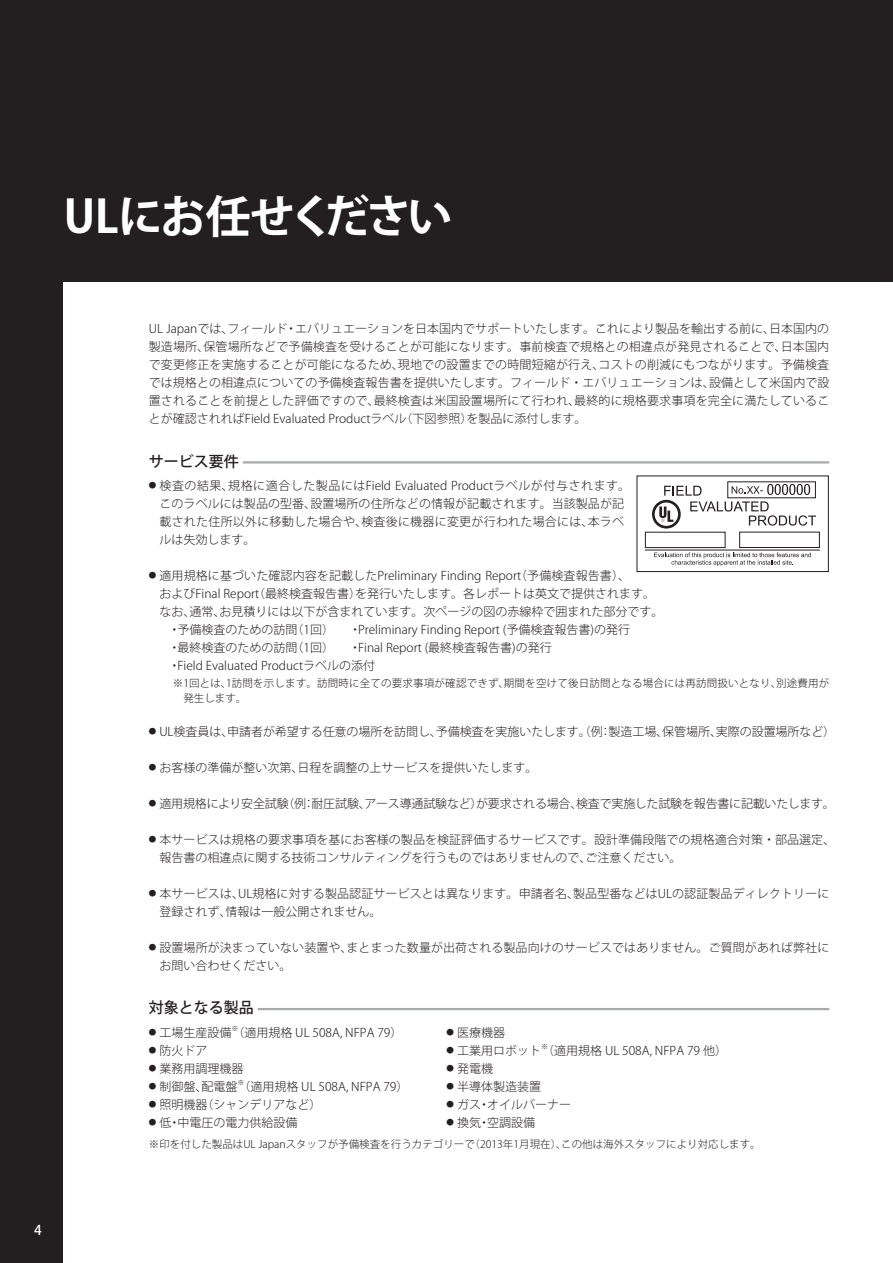
<style>
.page{position:relative;width:893px;height:1263px;background:#fff}
.page>*{position:absolute;margin:0;border:0;box-sizing:border-box;transform-origin:0 0}
.t1{font:45px "Koz Go Pro Bold 90 msp RKSJ H";letter-spacing:-.05em;color:#fff}
.t2{font:15px "Koz Go Pro Medium 90 msp RKSJ H";color:#231f20}
.t3{font:13.5px "Koz Go Pro Medium 90 msp RKSJ H";color:#fff}
.t4{font:12px/18px "Koz Go Pro Light 90 msp RKSJ H";color:#231f20}
.t5{font:10.5px/15px "Koz Go Pro Light 90 msp RKSJ H";color:#231f20}
.t6{font:6.9px "Koz Go Pro Light 90 msp RKSJ H";color:#231f20}
.s1{font-size:7.5px}
</style>
<div class="page">
<div style="left:0;top:0;width:892px;height:1263px;background:#231f20"></div>
<div style="left:64px;top:282px;width:828px;height:981px;background:#fff"></div>
<svg style="left:644px;top:481px;width:176px;height:85px"></svg>
<div style="left:636px;top:476px;width:192px;height:96px;border:1px solid #231f20"></div>
<hr style="left:243px;top:461px;width:586px;height:3px;background:#a7a9ac">
<hr style="left:258px;top:1008px;width:571px;height:2px;background:#a7a9ac">
<h1 class="t1" style="left:64px;top:199px;width:390px">ULにお任せください</h1>
<p class="t3" style="left:34px;top:1225px;width:9px">4</p>
<p class="t4" style="left:149px;top:321px;width:682px;text-align:justify">UL Japanでは、フィールド・エバリュエーションを日本国内でサポートいたします。これにより製品を輸出する前に、日本国内の製造場所、保管場所などで予備検査を受けることが可能になります。事前検査で規格との相違点が発見されることで、日本国内で変更修正を実施することが可能になるため、現地での設置までの時間短縮が行え、コストの削減にもつながります。予備検査では規格との相違点についての予備検査報告書を提供いたします。フィールド・エバリュエーションは、設備として米国内で設置されることを前提とした評価ですので、最終検査は米国設置場所にて行われ、最終的に規格要求事項を完全に満たしていることが確認されればField Evaluated Productラベル（下図参照）を製品に添付します。</p>
<p class="t2" style="left:149px;top:455px;width:91px">サービス要件</p>
<p class="t4" style="left:159px;top:478px;width:472px;text-indent:-11px"><span class="s1">●</span> 検査の結果、規格に適合した製品にはField Evaluated Productラベルが付与されます。このラベルには製品の型番、設置場所の住所などの情報が記載されます。当該製品が記載された住所以外に移動した場合や、検査後に機器に変更が行われた場合には、本ラベルは失効します。</p>
<p class="t4" style="left:159px;top:568px;width:505px;text-indent:-11px"><span class="s1">●</span> 適用規格に基づいた確認内容を記載したPreliminary Finding Report（予備検査報告書）、<br>およびFinal Report（最終検査報告書）を発行いたします。各レポートは英文で提供されます。なお、通常、お見積りには以下が含まれています。次ページの図の赤線枠で囲まれた部分です。　・予備検査のための訪問（1回）　　・Preliminary Finding Report (予備検査報告書)の発行<br>　・最終検査のための訪問（1回）　　・Final Report (最終検査報告書)の発行<br>　・Field Evaluated Productラベルの添付</p>
<p class="t5" style="left:183px;top:677px;width:647px;text-indent:-10px">※1回とは、1訪問を示します。訪問時に全ての要求事項が確認できず、期間を空けて後日訪問となる場合には再訪問扱いとなり、別途費用が発生します。</p>
<p class="t4" style="left:149px;top:724px;width:688px"><span class="s1">●</span> UL検査員は、申請者が希望する任意の場所を訪問し、予備検査を実施いたします。（例：製造工場、保管場所、実際の設置場所など）</p>
<p class="t4" style="left:149px;top:760px;width:390px"><span class="s1">●</span> お客様の準備が整い次第、日程を調整の上サービスを提供いたします。</p>
<p class="t4" style="left:149px;top:796px;width:687px"><span class="s1">●</span> 適用規格により安全試験（例：耐圧試験、アース導通試験など）が要求される場合、検査で実施した試験を報告書に記載いたします。</p>
<p class="t4" style="left:159px;top:832px;width:677px;text-indent:-11px"><span class="s1">●</span> 本サービスは規格の要求事項を基にお客様の製品を検証評価するサービスです。設計準備段階での規格適合対策・部品選定、報告書の相違点に関する技術コンサルティングを行うものではありませんので、ご注意ください。</p>
<p class="t4" style="left:159px;top:886px;width:671px;text-indent:-11px"><span class="s1">●</span> 本サービスは、UL規格に対する製品認証サービスとは異なります。申請者名、製品型番などはULの認証製品ディレクトリーに登録されず、情報は一般公開されません。</p>
<p class="t4" style="left:159px;top:940px;width:671px;text-indent:-11px"><span class="s1">●</span> 設置場所が決まっていない装置や、まとまった数量が出荷される製品向けのサービスではありません。ご質問があれば弊社にお問い合わせください。</p>
<p class="t2" style="left:149px;top:1002px;width:106px">対象となる製品</p>
<p class="t4" style="left:149px;top:1025px;width:255px"><span class="s1">●</span> 工場生産設備（適用規格 UL 508A, NFPA 79）</p>
<p class="t6" style="left:231px;top:1026px;width:8px">※</p>
<p class="t4" style="left:446px;top:1025px;width:60px"><span class="s1">●</span> 医療機器</p>
<p class="t6" style="left:541px;top:1044px;width:8px">※</p>
<p class="t4" style="left:149px;top:1043px;width:60px"><span class="s1">●</span> 防火ドア</p>
<p class="t4" style="left:446px;top:1043px;width:282px"><span class="s1">●</span> 工業用ロボット（適用規格 UL 508A, NFPA 79 他）</p>
<p class="t4" style="left:149px;top:1061px;width:96px"><span class="s1">●</span> 業務用調理機器</p>
<p class="t4" style="left:446px;top:1061px;width:48px"><span class="s1">●</span> 発電機</p>
<p class="t4" style="left:149px;top:1079px;width:261px"><span class="s1">●</span> 制御盤、配電盤（適用規格 UL 508A, NFPA 79）</p>
<p class="t6" style="left:237px;top:1080px;width:8px">※</p>
<p class="t4" style="left:446px;top:1079px;width:96px"><span class="s1">●</span> 半導体製造装置</p>
<p class="t4" style="left:149px;top:1097px;width:174px"><span class="s1">●</span> 照明機器（シャンデリアなど）</p>
<p class="t4" style="left:446px;top:1097px;width:126px"><span class="s1">●</span> ガス・オイルバーナー</p>
<p class="t4" style="left:149px;top:1115px;width:150px"><span class="s1">●</span> 低・中電圧の電力供給設備</p>
<p class="t4" style="left:446px;top:1115px;width:90px"><span class="s1">●</span> 換気・空調設備</p>
<p class="t5" style="left:149px;top:1138px;width:613px">※印を付した製品はUL Japanスタッフが予備検査を行うカテゴリーで（2013年1月現在）、この他は海外スタッフにより対応します。</p>
</div>
